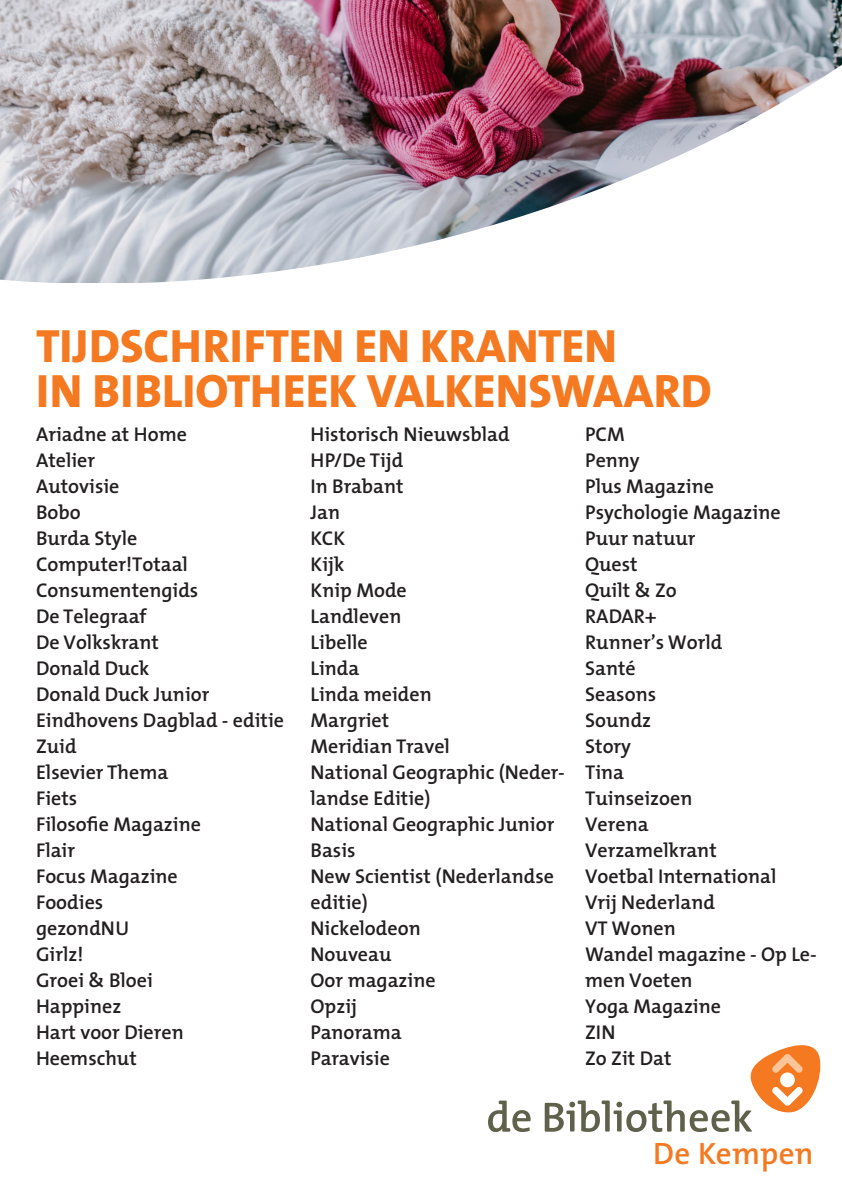
<style>
.page{position:relative;width:842px;height:1191px;background:#fff}
.page>*{position:absolute;margin:0;border:0;box-sizing:border-box;transform-origin:0 0}
.t1{font:800 47px/45px "The Mix";color:#f47921}
.t2{font:600 31px "The Mix";letter-spacing:.01em;color:#f47921}
.t3{font:600 20px/26px "The Mix";color:#231f20}
</style>
<div class="page">
<img style="left:0;top:0;width:842px;height:41px">
<img style="left:0;top:41px;width:842px;height:242px">
<svg style="left:488px;top:1100px;width:43px;height:32px"></svg>
<svg style="left:545px;top:1045px;width:275px;height:87px"></svg>
<p class="t1" style="left:36px;top:324px;width:677px">TIJDSCHRIFTEN EN KRANTEN<br>IN BIBLIOTHEEK VALKENSWAARD</p>
<p class="t3" style="left:36px;top:420px;width:153px">Ariadne at Home</p>
<p class="t3" style="left:36px;top:446px;width:61px">Atelier</p>
<p class="t3" style="left:36px;top:472px;width:85px">Autovisie</p>
<p class="t3" style="left:36px;top:498px;width:46px">Bobo</p>
<p class="t3" style="left:36px;top:524px;width:103px">Burda Style</p>
<p class="t3" style="left:36px;top:550px;width:154px">Computer!Totaal</p>
<p class="t3" style="left:36px;top:576px;width:164px">Consumentengids</p>
<p class="t3" style="left:36px;top:602px;width:112px">De Telegraaf</p>
<p class="t3" style="left:36px;top:628px;width:124px">De Volkskrant</p>
<p class="t3" style="left:36px;top:654px;width:115px">Donald Duck</p>
<p class="t3" style="left:36px;top:680px;width:175px">Donald Duck Junior</p>
<p class="t3" style="left:36px;top:706px;width:250px">Eindhovens Dagblad - editie<br>Zuid</p>
<p class="t3" style="left:36px;top:758px;width:134px">Elsevier Thema</p>
<p class="t3" style="left:36px;top:784px;width:43px">Fiets</p>
<p class="t3" style="left:36px;top:810px;width:166px">Filosofie Magazine</p>
<p class="t3" style="left:36px;top:836px;width:41px">Flair</p>
<p class="t3" style="left:36px;top:862px;width:143px">Focus Magazine</p>
<p class="t3" style="left:36px;top:888px;width:69px">Foodies</p>
<p class="t3" style="left:36px;top:914px;width:95px">gezondNU</p>
<p class="t3" style="left:36px;top:940px;width:49px">Girlz!</p>
<p class="t3" style="left:36px;top:966px;width:118px">Groei &amp; Bloei</p>
<p class="t3" style="left:36px;top:992px;width:87px">Happinez</p>
<p class="t3" style="left:36px;top:1018px;width:149px">Hart voor Dieren</p>
<p class="t3" style="left:36px;top:1044px;width:102px">Heemschut</p>
<p class="t3" style="left:311px;top:420px;width:201px">Historisch Nieuwsblad</p>
<p class="t3" style="left:311px;top:446px;width:94px">HP/De Tijd</p>
<p class="t3" style="left:311px;top:472px;width:95px">In Brabant</p>
<p class="t3" style="left:311px;top:498px;width:31px">Jan</p>
<p class="t3" style="left:311px;top:524px;width:36px">KCK</p>
<p class="t3" style="left:311px;top:550px;width:35px">Kijk</p>
<p class="t3" style="left:311px;top:576px;width:98px">Knip Mode</p>
<p class="t3" style="left:311px;top:602px;width:92px">Landleven</p>
<p class="t3" style="left:311px;top:628px;width:59px">Libelle</p>
<p class="t3" style="left:311px;top:654px;width:50px">Linda</p>
<p class="t3" style="left:311px;top:680px;width:123px">Linda meiden</p>
<p class="t3" style="left:311px;top:706px;width:80px">Margriet</p>
<p class="t3" style="left:311px;top:732px;width:141px">Meridian Travel</p>
<p class="t3" style="left:311px;top:758px;width:256px">National Geographic (Neder&shy;landse Editie)</p>
<p class="t3" style="left:311px;top:810px;width:245px">National Geographic Junior<br>Basis</p>
<p class="t3" style="left:311px;top:862px;width:245px">New Scientist (Nederlandse editie)</p>
<p class="t3" style="left:311px;top:914px;width:112px">Nickelodeon</p>
<p class="t3" style="left:311px;top:940px;width:82px">Nouveau</p>
<p class="t3" style="left:311px;top:966px;width:127px">Oor magazine</p>
<p class="t3" style="left:311px;top:992px;width:48px">Opzij</p>
<p class="t3" style="left:311px;top:1018px;width:93px">Panorama</p>
<p class="t3" style="left:311px;top:1044px;width:81px">Paravisie</p>
<p class="t3" style="left:585px;top:420px;width:41px">PCM</p>
<p class="t3" style="left:585px;top:446px;width:56px">Penny</p>
<p class="t3" style="left:585px;top:472px;width:130px">Plus Magazine</p>
<p class="t3" style="left:585px;top:498px;width:197px">Psychologie Magazine</p>
<p class="t3" style="left:585px;top:524px;width:112px">Puur natuur</p>
<p class="t3" style="left:585px;top:550px;width:54px">Quest</p>
<p class="t3" style="left:585px;top:576px;width:93px">Quilt &amp; Zo</p>
<p class="t3" style="left:585px;top:602px;width:73px">RADAR+</p>
<p class="t3" style="left:585px;top:628px;width:139px">Runner’s World</p>
<p class="t3" style="left:585px;top:654px;width:52px">Santé</p>
<p class="t3" style="left:585px;top:680px;width:73px">Seasons</p>
<p class="t3" style="left:585px;top:706px;width:68px">Soundz</p>
<p class="t3" style="left:585px;top:732px;width:47px">Story</p>
<p class="t3" style="left:585px;top:758px;width:41px">Tina</p>
<p class="t3" style="left:585px;top:784px;width:109px">Tuinseizoen</p>
<p class="t3" style="left:585px;top:810px;width:65px">Verena</p>
<p class="t3" style="left:585px;top:836px;width:133px">Verzamelkrant</p>
<p class="t3" style="left:585px;top:862px;width:193px">Voetbal International</p>
<p class="t3" style="left:585px;top:888px;width:131px">Vrij Nederland</p>
<p class="t3" style="left:585px;top:914px;width:92px">VT Wonen</p>
<p class="t3" style="left:585px;top:940px;width:233px">Wandel magazine - Op Le&shy;men Voeten</p>
<p class="t3" style="left:585px;top:992px;width:137px">Yoga Magazine</p>
<p class="t3" style="left:585px;top:1018px;width:32px">ZIN</p>
<p class="t3" style="left:585px;top:1044px;width:88px">Zo Zit Dat</p>
<p class="t2" style="left:653px;top:1133px;width:162px">De Kempen</p>
</div>
